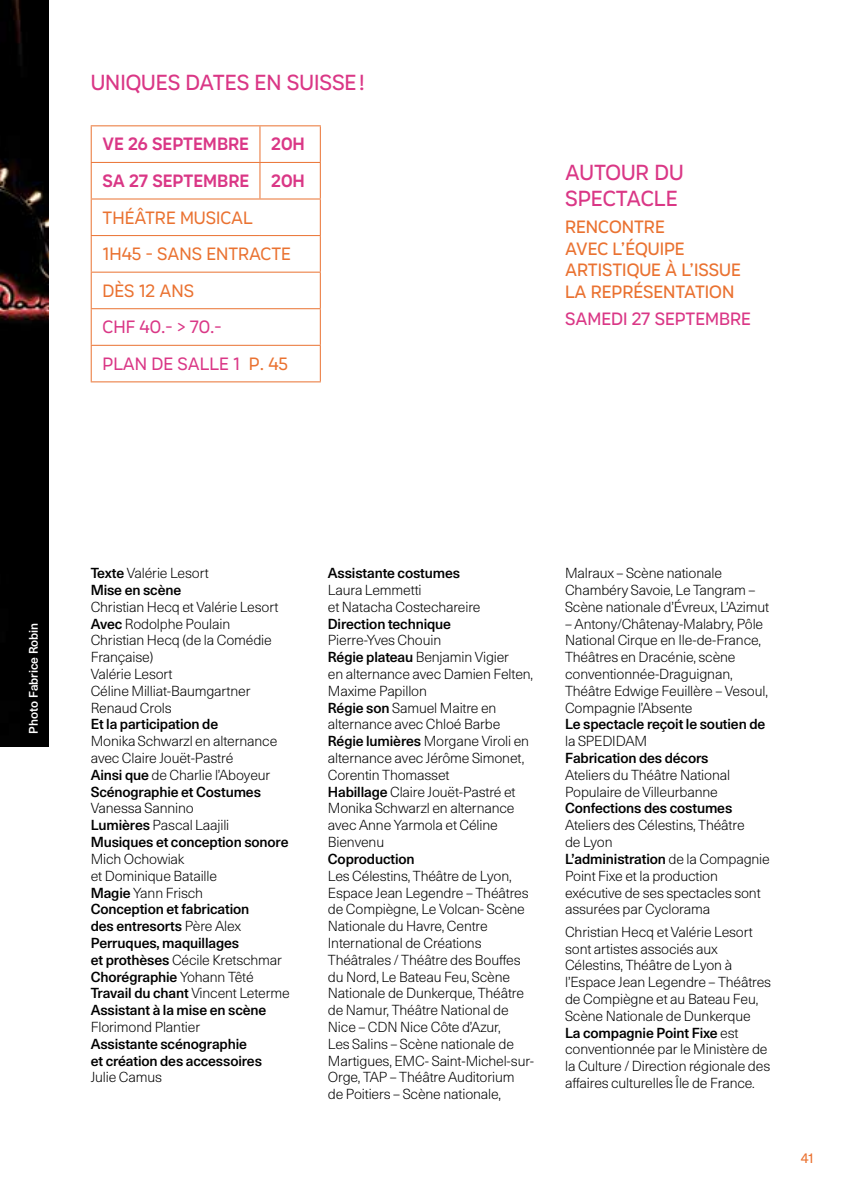
<style>
.page{position:relative;width:842px;height:1191px;background:#fff}
.page>*{position:absolute;margin:0;border:0;box-sizing:border-box;transform-origin:0 0}
.t1{font:22px/26px "Organetto Variable Regular";color:#da3786}
.t2{font:18px/21.6px "Organetto Variable Regular";color:#ea7231}
.t3{font:18px/36.6px "Organetto Variable Regular";color:#da3786}
.t4{font:300 14px/16.8px "Unica 77 LL";letter-spacing:-.01em;color:#000}
.t5{font:500 14px/16.8px "Unica 77 LL";letter-spacing:-.01em;color:#000}
.t6{font:14px "Unica 77 LL";color:#ea7231}
.t7{font:500 12px "Unica 77 LL";color:#fff}
.s1{color:#ea7231}
.s2{font-weight:300}
.s3{font-weight:500}
</style>
<div class="page">
<img style="left:0;top:0;width:48px;height:746px">
<hr style="left:91px;top:125px;width:169px;height:1px;background:#ea7231">
<hr style="left:91px;top:126px;width:1px;height:36px;background:#ea7231">
<hr style="left:260px;top:125px;width:61px;height:1px;background:#ea7231">
<hr style="left:259px;top:126px;width:1px;height:36px;background:#ea7231">
<hr style="left:320px;top:126px;width:1px;height:36px;background:#ea7231">
<hr style="left:91px;top:162px;width:169px;height:1px;background:#ea7231">
<hr style="left:91px;top:163px;width:1px;height:35px;background:#ea7231">
<hr style="left:260px;top:162px;width:61px;height:1px;background:#ea7231">
<hr style="left:259px;top:163px;width:1px;height:35px;background:#ea7231">
<hr style="left:320px;top:163px;width:1px;height:35px;background:#ea7231">
<hr style="left:91px;top:198px;width:169px;height:1px;background:#ea7231">
<hr style="left:91px;top:199px;width:1px;height:36px;background:#ea7231">
<hr style="left:260px;top:198px;width:61px;height:1px;background:#ea7231">
<hr style="left:320px;top:199px;width:1px;height:36px;background:#ea7231">
<hr style="left:91px;top:235px;width:169px;height:1px;background:#ea7231">
<hr style="left:91px;top:236px;width:1px;height:36px;background:#ea7231">
<hr style="left:260px;top:235px;width:61px;height:1px;background:#ea7231">
<hr style="left:320px;top:236px;width:1px;height:36px;background:#ea7231">
<hr style="left:91px;top:272px;width:169px;height:1px;background:#ea7231">
<hr style="left:91px;top:273px;width:1px;height:35px;background:#ea7231">
<hr style="left:260px;top:272px;width:61px;height:1px;background:#ea7231">
<hr style="left:320px;top:273px;width:1px;height:35px;background:#ea7231">
<hr style="left:91px;top:308px;width:169px;height:1px;background:#ea7231">
<hr style="left:91px;top:309px;width:1px;height:36px;background:#ea7231">
<hr style="left:260px;top:308px;width:61px;height:1px;background:#ea7231">
<hr style="left:320px;top:309px;width:1px;height:36px;background:#ea7231">
<hr style="left:91px;top:345px;width:169px;height:1px;background:#ea7231">
<hr style="left:91px;top:346px;width:1px;height:35px;background:#ea7231">
<hr style="left:260px;top:345px;width:61px;height:1px;background:#ea7231">
<hr style="left:320px;top:346px;width:1px;height:35px;background:#ea7231">
<hr style="left:91px;top:381px;width:169px;height:1px;background:#ea7231">
<hr style="left:260px;top:381px;width:61px;height:1px;background:#ea7231">
<h1 class="t1" style="left:91px;top:69px;width:276px">UNIQUES DATES EN SUISSE!</h1>
<p class="t3" style="left:103px;top:125px;width:204px">VE 26 SEPTEMBRE 20H<br>SA 27 SEPTEMBRE 20H</p>
<p class="t2" style="left:103px;top:199px;width:190px;line-height:36.6px">THÉÂTRE MUSICAL<br>1H45 - SANS ENTRACTE<br>DÈS 12 ANS</p>
<p class="t3" style="left:103px;top:308px;width:187px">CHF 40.- &gt; 70.-<br>PLAN DE SALLE 1 <span class="s1">P. 45</span></p>
<h1 class="t1" style="left:565px;top:159px;width:120px">AUTOUR DU<br>SPECTACLE</h1>
<p class="t2" style="left:565px;top:215px;width:177px">RENCONTRE<br>AVEC L’ÉQUIPE<br>ARTISTIQUE À L’ISSUE<br>LA REPRÉSENTATION</p>
<p class="t3" style="left:565px;top:300px;width:187px">SAMEDI 27 SEPTEMBRE</p>
<p class="t7" style="left:25px;top:733px;width:112px;rotate:-90deg">Photo Fabrice Robin</p>
<p class="t5" style="left:91px;top:564px;width:119px">Texte <span class="s2">Valérie Lesort<br></span>Mise en scène</p>
<p class="t4" style="left:91px;top:597px;width:189px">Christian Hecq et Valérie Lesort<br><span class="s3">Avec</span> Rodolphe Poulain<br>Christian Hecq (de la Comédie<br>Française)<br>Valérie Lesort<br>Céline Milliat-Baumgartner<br>Renaud Crols</p>
<p class="t5" style="left:91px;top:715px;width:129px">Et la participation de</p>
<p class="t4" style="left:91px;top:732px;width:188px">Monika Schwarzl en alternance avec Claire Jouët-Pastré<br><span class="s3">Ainsi que</span> de Charlie l’Aboyeur<br><span class="s3">Scénographie et Costumes</span></p>
<p class="t5" style="left:91px;top:799px;width:199px"><span class="s2">Vanessa Sannino<br></span>Lumières <span class="s2">Pascal Laajili<br></span>Musiques et conception sonore</p>
<p class="t5" style="left:91px;top:850px;width:201px"><span class="s2">Mich Ochowiak<br>et Dominique Bataille<br></span>Magie <span class="s2">Yann Frisch<br></span>Conception et fabrication<br>des entresorts <span class="s2">Père Alex<br></span>Perruques, maquillages<br>et prothèses <span class="s2">Cécile Kretschmar<br></span>Chorégraphie <span class="s2">Yohann Têté<br></span>Travail du chant <span class="s2">Vincent Leterme<br></span>Assistant à la mise en scène</p>
<p class="t4" style="left:91px;top:1017px;width:111px">Florimond Plantier</p>
<p class="t5" style="left:91px;top:1034px;width:173px">Assistante scénographie et création des accessoires</p>
<p class="t4" style="left:91px;top:1068px;width:73px">Julie Camus</p>
<p class="t5" style="left:328px;top:564px;width:134px">Assistante costumes</p>
<p class="t4" style="left:328px;top:581px;width:154px">Laura Lemmetti<br>et Natacha Costechareire</p>
<p class="t5" style="left:328px;top:614px;width:125px">Direction technique</p>
<p class="t4" style="left:328px;top:631px;width:207px">Pierre-Yves Chouin<br><span class="s3">Régie plateau</span> Benjamin Vigier<br>en alternance avec Damien Felten,<br>Maxime Papillon<br><span class="s3">Régie son</span> Samuel Maitre en alternance avec Chloé Barbe<br><span class="s3">Régie lumières</span> Morgane Viroli en alternance avec Jérôme Simonet,<br>Corentin Thomasset<br><span class="s3">Habillage</span> Claire Jouët-Pastré et<br>Monika Schwarzl en alternance avec Anne Yarmola et Céline<br>Bienvenu</p>
<p class="t5" style="left:328px;top:850px;width:88px">Coproduction</p>
<p class="t4" style="left:328px;top:866px;width:208px">Les Célestins, Théâtre de Lyon,<br>Espace Jean Legendre – Théâtres de Compiègne, Le Volcan- Scène<br>Nationale du Havre, Centre<br>International de Créations<br>Théâtrales / Théâtre des Bouffes du Nord, Le Bateau Feu, Scène<br>Nationale de Dunkerque, Théâtre de Namur, Théâtre National de<br>Nice – CDN Nice Côte d’Azur,<br>Les Salins – Scène nationale de<br>Martigues, EMC- Saint-Michel-sur-<br>Orge, TAP – Théâtre Auditorium<br>de Poitiers – Scène nationale,</p>
<p class="t4" style="left:565px;top:564px;width:206px">Malraux – Scène nationale<br>Chambéry Savoie, Le Tangram –<br>Scène nationale d’Évreux, L’Azimut</p>
<p class="t4" style="left:565px;top:614px;width:204px">– Antony/Châtenay-Malabry, Pôle<br>National Cirque en Ile-de-France,<br>Théâtres en Dracénie, scène conventionnée-Draguignan,<br>Théâtre Edwige Feuillère – Vesoul,<br>Compagnie l’Absente</p>
<p class="t5" style="left:565px;top:715px;width:202px">Le spectacle reçoit le soutien de</p>
<p class="t4" style="left:565px;top:732px;width:84px">la SPEDIDAM</p>
<p class="t5" style="left:565px;top:749px;width:145px">Fabrication des décors</p>
<p class="t4" style="left:565px;top:765px;width:167px">Ateliers du Théâtre National<br>Populaire de Villeurbanne</p>
<p class="t5" style="left:565px;top:799px;width:169px">Confections des costumes</p>
<p class="t4" style="left:565px;top:816px;width:206px">Ateliers des Célestins, Théâtre<br>de Lyon<br><span class="s3">L’administration</span> de la Compagnie<br>Point Fixe et la production exécutive de ses spectacles sont assurées par Cyclorama</p>
<p class="t4" style="left:565px;top:922px;width:208px">Christian Hecq et Valérie Lesort sont artistes associés aux<br>Célestins, Théâtre de Lyon à l’Espace Jean Legendre – Théâtres de Compiègne et au Bateau Feu,<br>Scène Nationale de Dunkerque<br><span class="s3">La compagnie Point Fixe</span> est conventionnée par le Ministère de la Culture / Direction régionale des affaires culturelles Île de France.</p>
<p class="t6" style="left:801px;top:1147px;width:14px">41</p>
</div>
